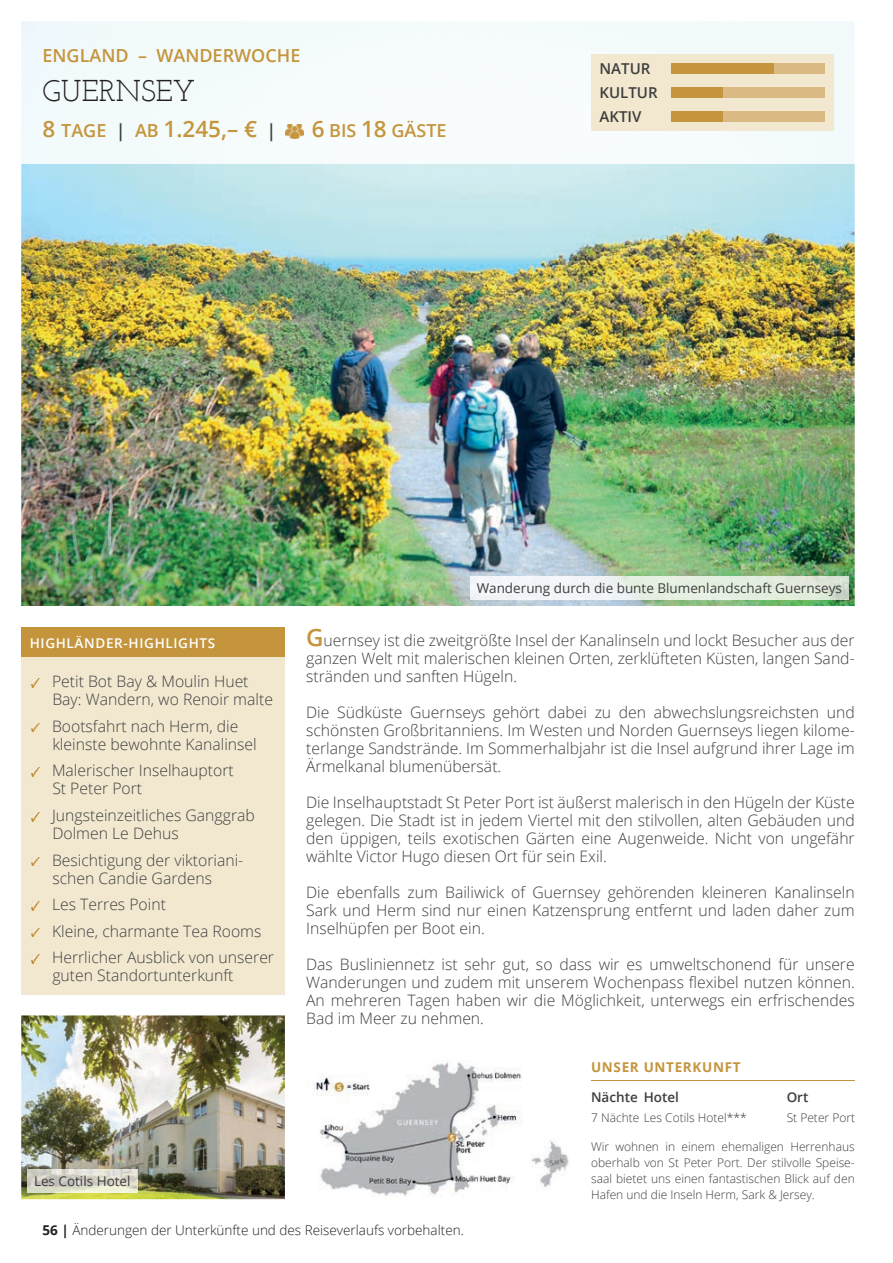
<style>
.page{position:relative;width:893px;height:1263px;background:#fff}
.page>*{position:absolute;margin:0;border:0;box-sizing:border-box;transform-origin:0 0}
.t1{font:30px "Josefin Slab";color:#231f20}
.t2{font:600 22.5px "Open Sans";color:#c4953c}
.t3{font:600 18px "Open Sans";color:#c4953c}
.t4{font:300 15.75px/18px "Open Sans";color:#3e3e3f}
.t5{font:600 15px/24px "Open Sans";color:#3e3e3f}
.t6{font:13.5px "Open Sans";color:#3e3e3f}
.t7{font:300 13.5px "Open Sans";color:#231f20}
.t8{font:600 13.5px "Open Sans";letter-spacing:.05em;color:#fff}
.t9{font:700 13.5px "Open Sans";letter-spacing:.05em;color:#c4953c}
.t10{font:600 13.5px "Open Sans";color:#3e3e3f}
.t11{font:300 12px/16.2px "Open Sans";color:#3e3e3f;text-align:justify}
.s1{font-size:18px}
.s2{font-size:18px;color:#3e3e3f}
.s3{font-size:22.5px}
.s4{font-weight:600;font-size:24px;color:#c4953c}
.s5{font-weight:700}
</style>
<div class="page">
<img style="left:21px;top:164px;width:834px;height:442px">
<div style="left:21px;top:21px;width:573px;height:143px;background:#f6fbfb"></div>
<div style="left:803px;top:68px;width:52px;height:96px;background:#f3fafb"></div>
<img style="left:286px;top:124px;width:17px;height:15px">
<div style="left:21px;top:638px;width:264px;height:356px;background:#f1e8cf"></div>
<div style="left:21px;top:627px;width:264px;height:30px;background:#c4953c"></div>
<svg style="left:32px;top:679px;width:8px;height:8px"></svg>
<svg style="left:32px;top:723px;width:8px;height:9px"></svg>
<svg style="left:32px;top:768px;width:8px;height:8px"></svg>
<svg style="left:32px;top:812px;width:8px;height:9px"></svg>
<svg style="left:32px;top:857px;width:8px;height:8px"></svg>
<svg style="left:32px;top:901px;width:8px;height:9px"></svg>
<svg style="left:32px;top:928px;width:8px;height:8px"></svg>
<svg style="left:32px;top:954px;width:8px;height:9px"></svg>
<img style="left:313px;top:1060px;width:256px;height:136px">
<div style="left:591px;top:54px;width:242px;height:77px;background:#f1e8cf"></div>
<div style="left:672px;top:111px;width:153px;height:11px;background:#d9ba82"></div>
<div style="left:672px;top:87px;width:153px;height:11px;background:#d9ba82"></div>
<div style="left:672px;top:63px;width:153px;height:11px;background:#d9ba82"></div>
<div style="left:672px;top:63px;width:102px;height:11px;background:#c4953c"></div>
<div style="left:672px;top:87px;width:51px;height:11px;background:#c4953c"></div>
<div style="left:672px;top:111px;width:51px;height:11px;background:#c4953c"></div>
<img style="left:470px;top:576px;width:378px;height:24px">
<hr style="left:591px;top:1080px;width:264px;height:1px;background:#c4953c">
<img style="left:21px;top:1015px;width:264px;height:184px">
<img style="left:28px;top:1170px;width:109px;height:23px">
<p class="t3" style="left:43px;top:43px;width:259px">ENGLAND – WANDERWOCHE</p>
<h1 class="t1" style="left:43px;top:73px;width:154px">GUERNSEY</h1>
<h2 class="t2" style="left:43px;top:113px;width:235px">8 <span class="s1">TAGE</span> <span class="s2">|</span> <span class="s1">AB</span> 1.245,– € <span class="s2">|</span></h2>
<p class="t3" style="left:312px;top:118px;width:136px"><span class="s3">6</span> BIS <span class="s3">18</span> GÄSTE</p>
<p class="t5" style="left:600px;top:56px;width:60px">NATUR<br>KULTUR<br>AKTIV</p>
<p class="t6" style="left:477px;top:579px;width:367px">Wanderung durch die bunte Blumenlandschaft Guernseys</p>
<p class="t8" style="left:30px;top:634px;width:187px">HIGHLÄNDER-HIGHLIGHTS</p>
<p class="t4" style="left:52px;top:672px;width:223px">Petit Bot Bay &amp; Moulin Huet<br>Bay: Wandern, wo Renoir malte</p>
<p class="t4" style="left:52px;top:717px;width:206px">Bootsfahrt nach Herm, die kleinste bewohnte Kanalinsel</p>
<p class="t4" style="left:52px;top:761px;width:183px">Malerischer Inselhauptort<br>St Peter Port</p>
<p class="t4" style="left:52px;top:806px;width:204px">Jungsteinzeitliches Ganggrab<br>Dolmen Le Dehus</p>
<p class="t4" style="left:52px;top:850px;width:193px">Besichtigung der viktoriani&shy;schen Candie Gardens</p>
<p class="t4" style="left:52px;top:890px;width:224px;line-height:26.5px">Les Terres Point<br>Kleine, charmante Tea Rooms<br>Herrlicher Ausblick von unserer</p>
<p class="t4" style="left:52px;top:966px;width:183px">guten Standortunterkunft</p>
<p class="t6" style="left:34px;top:1172px;width:98px">Les Cotils Hotel</p>
<p class="t4" style="left:306px;top:630px;width:550px;text-align:justify"><span class="s4">G</span>uernsey ist die zweitgrößte Insel der Kanalinseln und lockt Besucher aus der ganzen Welt mit malerischen kleinen Orten, zerklüfteten Küsten, langen Sand&shy;stränden und sanften Hügeln.</p>
<p class="t4" style="left:306px;top:702px;width:550px;text-align:justify">Die Südküste Guernseys gehört dabei zu den abwechslungsreichsten und schönsten Großbritanniens. Im Westen und Norden Guernseys liegen kilome&shy;terlange Sandstrände. Im Sommerhalbjahr ist die Insel aufgrund ihrer Lage im Ärmelkanal blumenübersät.</p>
<p class="t4" style="left:306px;top:792px;width:550px;text-align:justify">Die Inselhauptstadt St Peter Port ist äußerst malerisch in den Hügeln der Küste gelegen. Die Stadt ist in jedem Viertel mit den stilvollen, alten Gebäuden und den üppigen, teils exotischen Gärten eine Augenweide. Nicht von ungefähr wählte Victor Hugo diesen Ort für sein Exil.</p>
<p class="t4" style="left:306px;top:882px;width:550px;text-align:justify">Die ebenfalls zum Bailiwick of Guernsey gehörenden kleineren Kanalinseln Sark und Herm sind nur einen Katzensprung entfernt und laden daher zum Inselhüpfen per Boot ein.</p>
<p class="t4" style="left:306px;top:954px;width:550px;text-align:justify">Das Busliniennetz ist sehr gut, so dass wir es umweltschonend für unsere Wanderungen und zudem mit unserem Wochenpass flexibel nutzen können.<br>An mehreren Tagen haben wir die Möglichkeit, unterwegs ein erfrischendes Bad im Meer zu nehmen.</p>
<p class="t9" style="left:591px;top:1057px;width:151px">UNSER UNTERKUNFT</p>
<p class="t10" style="left:591px;top:1088px;width:89px">Nächte Hotel</p>
<p class="t10" style="left:787px;top:1088px;width:23px">Ort</p>
<p class="t11" style="left:591px;top:1109px;width:157px">7 Nächte Les Cotils Hotel***</p>
<p class="t11" style="left:787px;top:1109px;width:70px">St Peter Port</p>
<p class="t11" style="left:591px;top:1138px;width:265px">Wir wohnen in einem ehemaligen Herrenhaus oberhalb von St Peter Port. Der stilvolle Speise&shy;saal bietet uns einen fantastischen Blick auf den Hafen und die Inseln Herm, Sark &amp; Jersey.</p>
<p class="t7" style="left:43px;top:1221px;width:423px"><span class="s5">56 |</span> Änderungen der Unterkünfte und des Reiseverlaufs vorbehalten.</p>
</div>
